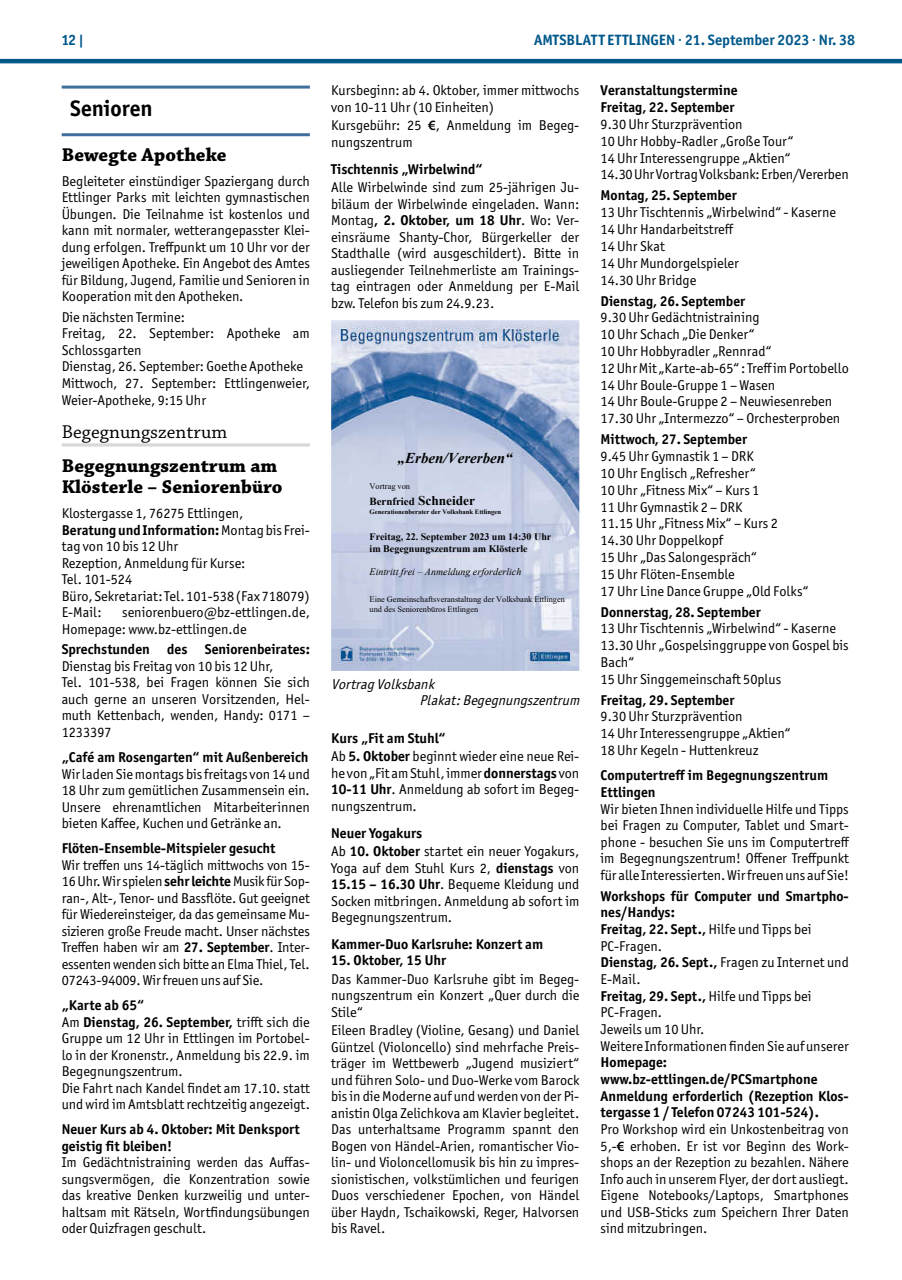
<style>
.page{position:relative;width:902px;height:1280px;background:#fff}
.page>*{position:absolute;margin:0;border:0;box-sizing:border-box;transform-origin:0 0}
.t1{font:700 22.5px "Officina Sans ITC Pro";color:#000}
.t2{font:700 19.5px/21px "Chaparral Pro";color:#000}
.t3{font:19.5px "Chaparral Pro";color:#000}
.t4{font:700 15px "Officina Sans ITC Pro";color:#00588b}
.t5{font:italic 700 15px "Times New Roman";color:#030303}
.t6{font:14.25px/16.5px "Officina Sans ITC Pro";color:#000}
.t7{font:700 14.25px/16.6px "Officina Sans ITC Pro";color:#000}
.t8{font:italic 14.25px/16.5px "Officina Sans ITC Pro";color:#000}
.t9{font:700 10.8px "Times New Roman";color:#030303}
.t10{font:700 10.05px/11.6px "Times New Roman";color:#030303}
.t11{font:italic 10.05px "Times New Roman";color:#030303}
.t12{font:8.4px/9.6px "Times New Roman";color:#030303}
.t13{font:700 6.6px "Times New Roman";color:#030303}
.s1{font-weight:700}
.s2{font-family:"Myriad Pro";font-weight:600}
.s3{font-size:13.35px}
</style>
<div class="page">
<hr style="left:0;top:59px;width:901px;height:4px;background:#00588b">
<hr style="left:62px;top:86px;width:248px;height:3px;background:#406f9d">
<hr style="left:62px;top:133px;width:248px;height:3px;background:#406f9d">
<hr style="left:62px;top:443px;width:248px;height:4px;background:#e1e1e2">
<img style="left:331px;top:320px;width:248px;height:351px">
<svg style="left:358px;top:354px;width:10px;height:10px"></svg>
<p class="t4" style="left:62px;top:31px;width:24px">12 |</p>
<p class="t4" style="left:534px;top:31px;width:322px">AMTSBLATT ETTLINGEN · 21. September 2023 · Nr. 38</p>
<h1 class="t1" style="left:70px;top:95px;width:84px">Senioren</h1>
<h2 class="t2" style="left:62px;top:145px;width:166px">Bewegte Apotheke</h2>
<p class="t6" style="left:62px;top:173px;width:250px;text-align:justify">Begleiteter einstündiger Spaziergang durch Ettlinger Parks mit leichten gymnastischen Übungen. Die Teilnahme ist kostenlos und kann mit normaler, wetterangepasster Klei&shy;dung erfolgen. Treffpunkt um 10 Uhr vor der jeweiligen Apotheke. Ein Angebot des Amtes für Bildung, Jugend, Familie und Senioren in Kooperation mit den Apotheken.</p>
<p class="t6" style="left:62px;top:309px;width:250px">Die nächsten Termine:<br>Freitag, 22. September: Apotheke am<br>Schlossgarten<br>Dienstag, 26. September: Goethe Apotheke<br>Mittwoch, 27. September: Ettlingenweier,<br>Weier-Apotheke, 9:15 Uhr</p>
<h2 class="t3" style="left:62px;top:421px;width:167px">Begegnungszentrum</h2>
<h2 class="t2" style="left:62px;top:456px;width:222px">Begegnungszentrum am<br>Klösterle – Seniorenbüro</h2>
<p class="t6" style="left:62px;top:505px;width:250px">Klostergasse 1, 76275 Ettlingen,<br><span class="s1">Beratung und Information:</span> Montag bis Frei&shy;tag von 10 bis 12 Uhr<br>Rezeption, Anmeldung für Kurse:<br>Tel. 101-524<br>Büro, Sekretariat: Tel. 101-538 (Fax 718079)<br>E-Mail:</p>
<p class="t6" style="left:62px;top:604px;width:250px;text-indent:60px">seniorenbuero@bz-ettlingen.de,<br>Homepage: www.bz-ettlingen.de</p>
<p class="t7" style="left:62px;top:641px;width:250px">Sprechstunden des Seniorenbeirates:</p>
<p class="t6" style="left:62px;top:658px;width:250px">Dienstag bis Freitag von 10 bis 12 Uhr,<br>Tel. 101-538, bei Fragen können Sie sich auch gerne an unseren Vorsitzenden, Hel&shy;muth Kettenbach, wenden, Handy: 0171 – 1233397</p>
<p class="t7" style="left:62px;top:749px;width:248px">„Café am Rosengarten“ mit Außenbereich</p>
<p class="t6" style="left:62px;top:765px;width:250px;text-align:justify">Wir laden Sie montags bis freitags von 14 und 18 Uhr zum gemütlichen Zusammensein ein.<br>Unsere ehrenamtlichen Mitarbeiterinnen bieten Kaffee, Kuchen und Getränke an.</p>
<p class="t7" style="left:62px;top:840px;width:215px">Flöten-Ensemble-Mitspieler gesucht</p>
<p class="t6" style="left:62px;top:856px;width:250px;text-align:justify">Wir treffen uns 14-täglich mittwochs von 15- 16 Uhr. Wir spielen <span class="s1">sehr leichte</span> Musik für Sop&shy;ran-, Alt-, Tenor- und Bassflöte. Gut geeignet für Wiedereinsteiger, da das gemeinsame Mu&shy;sizieren große Freude macht. Unser nächstes Treffen haben wir am <span class="s1">27. September</span>. Inter&shy;essenten wenden sich bitte an Elma Thiel, Tel.<br>07243-94009. Wir freuen uns auf Sie.</p>
<p class="t6" style="left:62px;top:997px;width:250px"><span class="s1">„Karte ab 65“<br></span>Am <span class="s1">Dienstag, 26. September,</span> trifft sich die Gruppe um 12 Uhr in Ettlingen im Portobel&shy;lo in der Kronenstr., Anmeldung bis 22.9. im Begegnungszentrum.<br>Die Fahrt nach Kandel findet am 17.10. statt und wird im Amtsblatt rechtzeitig angezeigt.</p>
<p class="t7" style="left:62px;top:1121px;width:240px">Neuer Kurs ab 4. Oktober: Mit Denksport geistig fit bleiben!</p>
<p class="t6" style="left:62px;top:1154px;width:250px;text-align:justify">Im Gedächtnistraining werden das Auffas&shy;sungsvermögen, die Konzentration sowie das kreative Denken kurzweilig und unter&shy;haltsam mit Rätseln, Wortfindungsübungen oder Quizfragen geschult.</p>
<p class="t6" style="left:331px;top:82px;width:250px">Kursbeginn: ab 4. Oktober, immer mittwochs von 10-11 Uhr (10 Einheiten)</p>
<p class="t6" style="left:331px;top:117px;width:250px">Kursgebühr: 25 <span class="s2">€</span>, Anmeldung im Begeg&shy;nungszentrum</p>
<p class="t7" style="left:331px;top:160px;width:153px">Tischtennis „Wirbelwind“</p>
<p class="t6" style="left:331px;top:179px;width:250px;text-align:justify">Alle Wirbelwinde sind zum 25-jährigen Ju&shy;biläum der Wirbelwinde eingeladen. Wann:<br>Montag<span class="s1">, 2. Oktober, um 18 Uhr</span>. Wo: Ver&shy;einsräume Shanty-Chor, Bürgerkeller der Stadthalle (wird ausgeschildert). Bitte in ausliegender Teilnehmerliste am Trainings&shy;tag eintragen oder Anmeldung per E-Mail bzw. Telefon bis zum 24.9.23.</p>
<p class="t5" style="left:397px;top:447px;width:117px">„Erben/Vererben“</p>
<p class="t12" style="left:369px;top:481px;width:42px">Vortrag von</p>
<p class="t9" style="left:369px;top:494px;width:107px">Bernfried <span class="s3">Schneider</span></p>
<p class="t13" style="left:369px;top:507px;width:133px">Generationenberater der Volksbank Ettlingen</p>
<p class="t10" style="left:369px;top:531px;width:183px">Freitag, 22. September 2023 um 14:30 Uhr im Begegnungszentrum am Klösterle</p>
<p class="t11" style="left:369px;top:564px;width:153px">Eintritt frei – Anmeldung erforderlich</p>
<p class="t12" style="left:369px;top:594px;width:197px">Eine Gemeinschaftsveranstaltung der Volksbank Ettlingen und des Seniorenbüros Ettlingen</p>
<p class="t8" style="left:419px;top:676px;width:165px;text-indent:-88px">VortragVolksbank<br>Plakat:Begegnungszentrum</p>
<p class="t6" style="left:331px;top:729px;width:250px;line-height:18.5px"><span class="s1">Kurs „Fit am Stuhl“<br></span>Ab <span class="s1">5. Oktober</span> beginnt wieder eine neue Rei-</p>
<p class="t6" style="left:331px;top:765px;width:250px;text-align:justify">he von „Fit am Stuhl, immer <span class="s1">donnerstags</span> von <span class="s1">10-11 Uhr</span>. Anmeldung ab sofort im Begeg&shy;nungszentrum.</p>
<p class="t6" style="left:331px;top:823px;width:250px;line-height:18.5px"><span class="s1">Neuer Yogakurs<br></span>Ab <span class="s1">10. Oktober</span> startet ein neuer Yogakurs,</p>
<p class="t6" style="left:331px;top:859px;width:250px;text-align:justify">Yoga auf dem Stuhl Kurs 2, <span class="s1">dienstags</span> von <span class="s1">15.15 – 16.30 Uhr</span>. Bequeme Kleidung und Socken mitbringen. Anmeldung ab sofort im Begegnungszentrum.</p>
<p class="t7" style="left:331px;top:936px;width:213px">Kammer-Duo Karlsruhe: Konzert am</p>
<p class="t7" style="left:331px;top:952px;width:116px">15. Oktober, 15 Uhr</p>
<p class="t6" style="left:331px;top:971px;width:250px;text-align:justify">Das Kammer-Duo Karlsruhe gibt im Begeg&shy;nungszentrum ein Konzert „Quer durch die Stile“</p>
<p class="t6" style="left:331px;top:1022px;width:250px;text-align:justify">Eileen Bradley (Violine, Gesang) und Daniel Güntzel (Violoncello) sind mehrfache Preis&shy;träger im Wettbewerb „Jugend musiziert“ und führen Solo- und Duo-Werke vom Barock bis in die Moderne auf und werden von der Pi&shy;anistin Olga Zelichkova am Klavier begleitet.<br>Das unterhaltsame Programm spannt den Bogen von Händel-Arien, romantischer Vio&shy;lin- und Violoncellomusik bis hin zu impres&shy;sionistischen, volkstümlichen und feurigen Duos verschiedener Epochen, von Händel über Haydn, Tschaikowski, Reger, Halvorsen bis Ravel.</p>
<p class="t7" style="left:600px;top:82px;width:138px">Veranstaltungstermine<br>Freitag, 22. September</p>
<p class="t6" style="left:600px;top:116px;width:250px">9.30 Uhr Sturzprävention<br>10 Uhr Hobby-Radler „Große Tour“<br>14 Uhr Interessengruppe „Aktien“<br>14.30 Uhr Vortrag Volksbank: Erben/Vererben</p>
<p class="t7" style="left:600px;top:187px;width:138px">Montag, 25. September</p>
<p class="t6" style="left:600px;top:204px;width:237px">13 Uhr Tischtennis „Wirbelwind“ - Kaserne<br>14 Uhr Handarbeitstreff<br>14 Uhr Skat<br>14 Uhr Mundorgelspieler<br>14.30 Uhr Bridge</p>
<p class="t7" style="left:600px;top:292px;width:146px">Dienstag, 26. September</p>
<p class="t6" style="left:600px;top:309px;width:250px">9.30 Uhr Gedächtnistraining<br>10 Uhr Schach „Die Denker“<br>10 Uhr Hobbyradler „Rennrad“<br>12 Uhr Mit „Karte-ab-65“ : Treff im Portobello 14 Uhr Boule-Gruppe 1 – Wasen<br>14 Uhr Boule-Gruppe 2 – Neuwiesenreben 17.30 Uhr „Intermezzo“ – Orchesterproben</p>
<p class="t7" style="left:600px;top:431px;width:148px">Mittwoch, 27. September</p>
<p class="t6" style="left:600px;top:448px;width:209px">9.45 Uhr Gymnastik 1 – DRK<br>10 Uhr Englisch „Refresher“<br>10 Uhr „Fitness Mix“ – Kurs 1<br>11 Uhr Gymnastik 2 – DRK<br>11.15 Uhr „Fitness Mix“ – Kurs 2<br>14.30 Uhr Doppelkopf<br>15 Uhr „Das Salongespräch“<br>15 Uhr Flöten-Ensemble<br>17 Uhr Line Dance Gruppe „Old Folks“</p>
<p class="t7" style="left:600px;top:603px;width:162px">Donnerstag, 28. September</p>
<p class="t6" style="left:600px;top:620px;width:250px">13 Uhr Tischtennis „Wirbelwind“ - Kaserne<br>13.30 Uhr „Gospelsinggruppe von Gospel bis<br>Bach“<br>15 Uhr Singgemeinschaft 50plus</p>
<p class="t7" style="left:600px;top:691px;width:135px">Freitag, 29. September</p>
<p class="t6" style="left:600px;top:708px;width:192px">9.30 Uhr Sturzprävention<br>14 Uhr Interessengruppe „Aktien“<br>18 Uhr Kegeln - Huttenkreuz</p>
<p class="t7" style="left:600px;top:767px;width:229px">Computertreff im Begegnungszentrum<br>Ettlingen</p>
<p class="t6" style="left:600px;top:800px;width:250px;text-align:justify">Wir bieten Ihnen individuelle Hilfe und Tipps bei Fragen zu Computer, Tablet und Smart&shy;phone - besuchen Sie uns im Computertreff im Begegnungszentrum! Offener Treffpunkt für alle Interessierten. Wir freuen uns auf Sie!</p>
<p class="t6" style="left:600px;top:887px;width:250px"><span class="s1">Workshops für Computer und Smartpho&shy;nes/Handys:<br>Freitag, 22. Sept.,</span> Hilfe und Tipps bei<br>PC-Fragen.<br><span class="s1">Dienstag, 26. Sept.,</span> Fragen zu Internet und<br>E-Mail.<br><span class="s1">Freitag, 29. Sept.,</span> Hilfe und Tipps bei<br>PC-Fragen.<br>Jeweils um 10 Uhr.<br>Weitere Informationen finden Sie auf unserer</p>
<p class="t7" style="left:600px;top:1054px;width:250px">Homepage: www.bz-ettlingen.de/PCSmartphone<br>Anmeldung erforderlich (Rezeption Klos&shy;tergasse 1 / Telefon 07243 101-524).</p>
<p class="t6" style="left:600px;top:1121px;width:250px;text-align:justify">Pro Workshop wird ein Unkostenbeitrag von 5,-<span class="s2">€</span> erhoben. Er ist vor Beginn des Work&shy;shops an der Rezeption zu bezahlen. Nähere Info auch in unserem Flyer, der dort ausliegt.<br>Eigene Notebooks/Laptops, Smartphones und USB-Sticks zum Speichern Ihrer Daten sind mitzubringen.</p>
</div>
